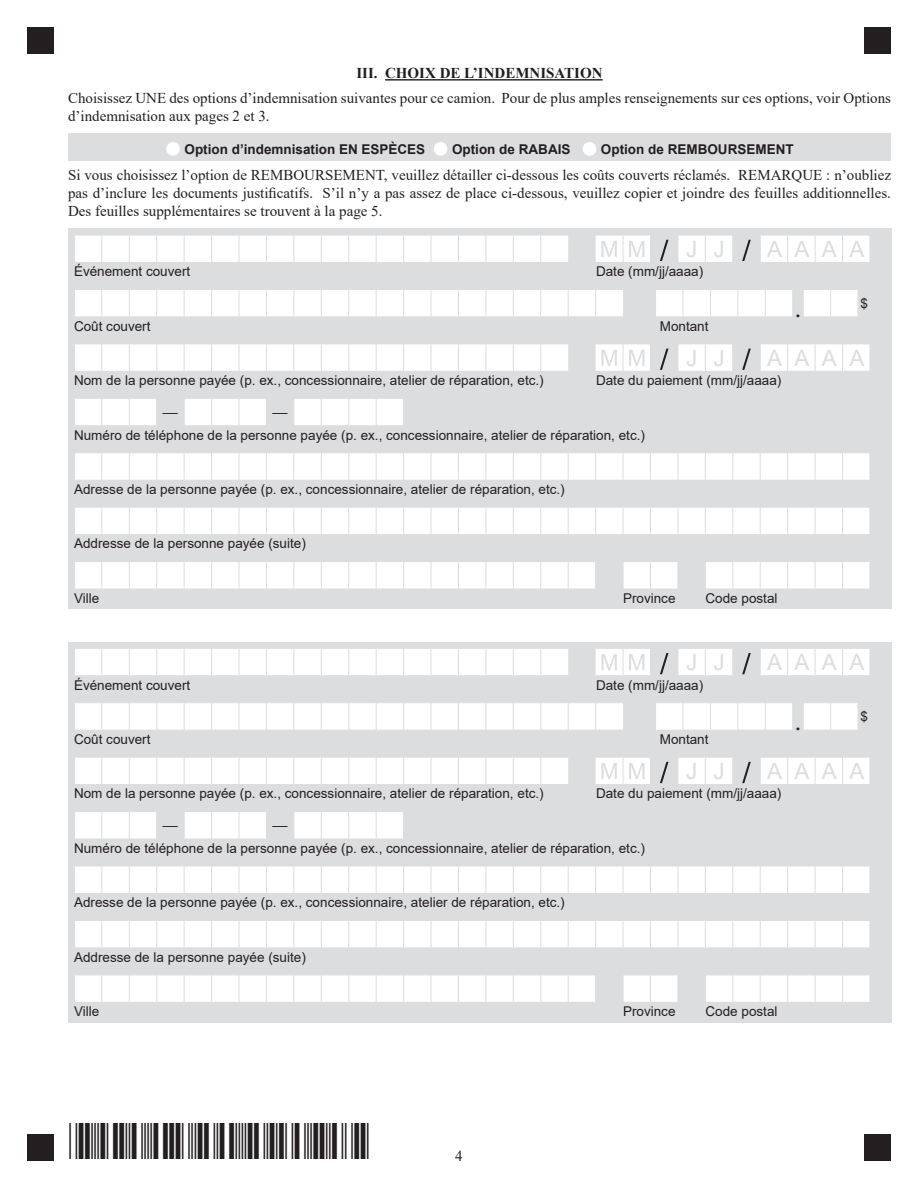
<style>
.page{position:relative;width:918px;height:1188px;background:#fff}
.page>*{position:absolute;margin:0;border:0;box-sizing:border-box;transform-origin:0 0}
.t1{font:22.5px "Arial";color:#dcdddf}
.t2{font:700 18px "Times New Roman";color:#231f20}
.t3{font:15px/18px "Times New Roman";color:#231f20}
.t4{font:700 15px "Times New Roman";color:#231f20}
.t5{font:13.5px "Arial";color:#231f20}
.t6{font:700 13.5px "Arial";color:#231f20}
</style>
<div class="page">
<div style="left:864px;top:27px;width:27px;height:27px;background:#231f20"></div>
<div style="left:864px;top:1134px;width:27px;height:27px;background:#231f20"></div>
<div style="left:27px;top:27px;width:27px;height:27px;background:#231f20"></div>
<div style="left:27px;top:1134px;width:27px;height:27px;background:#231f20"></div>
<hr style="left:385px;top:79px;width:218px;height:2px;background:#231f20">
<div style="left:68px;top:134px;width:823px;height:27px;background:#dcdddf"></div>
<div style="left:166px;top:142px;width:14px;height:14px;background:#fff;border-radius:50%"></div>
<div style="left:165px;top:141px;width:16px;height:16px;border:1px solid #dcdddf;border-radius:50%"></div>
<div style="left:433px;top:142px;width:15px;height:14px;background:#fff;border-radius:50%"></div>
<div style="left:433px;top:141px;width:15px;height:16px;border:1px solid #dcdddf;border-radius:50%"></div>
<div style="left:582px;top:142px;width:15px;height:14px;background:#fff;border-radius:50%"></div>
<div style="left:582px;top:141px;width:15px;height:16px;border:1px solid #dcdddf;border-radius:50%"></div>
<div style="left:68px;top:229px;width:824px;height:380px;background:#dcdddf"></div>
<svg style="left:75px;top:235px;width:795px;height:27px"></svg>
<svg style="left:75px;top:290px;width:783px;height:27px;background:#fbfbfb"></svg>
<svg style="left:75px;top:344px;width:795px;height:27px;background:#f8f8f8"></svg>
<svg style="left:75px;top:399px;width:328px;height:26px"></svg>
<svg style="left:75px;top:453px;width:795px;height:27px;background:#fcfcfc"></svg>
<div style="left:75px;top:508px;width:795px;height:26px;background:#fff"></div>
<svg style="left:75px;top:562px;width:795px;height:27px;background:#fafafb"></svg>
<div style="left:68px;top:642px;width:824px;height:380px;background:#dcdddf"></div>
<svg style="left:75px;top:649px;width:795px;height:26px;background:#f9f9f9"></svg>
<svg style="left:75px;top:703px;width:783px;height:27px;background:#fbfbfb"></svg>
<svg style="left:75px;top:758px;width:795px;height:26px;background:#f9f9f9"></svg>
<svg style="left:75px;top:812px;width:328px;height:27px"></svg>
<svg style="left:75px;top:866px;width:795px;height:27px;background:#fcfcfc"></svg>
<svg style="left:75px;top:921px;width:795px;height:27px;background:#fcfcfc"></svg>
<svg style="left:75px;top:975px;width:795px;height:27px;background:#fafafb"></svg>
<p class="t4" style="left:356px;top:62px;width:248px">III. CHOIX DE L’INDEMNISATION</p>
<p class="t3" style="left:68px;top:88px;width:824px">Choisissez UNE des options d’indemnisation suivantes pour ce camion. Pour de plus amples renseignements sur ces options, voir Options d’indemnisation aux pages 2 et 3.</p>
<p class="t6" style="left:185px;top:139px;width:242px">Option d’indemnisation EN ESPÈCES</p>
<p class="t6" style="left:452px;top:139px;width:120px">Option de RABAIS</p>
<p class="t6" style="left:601px;top:139px;width:194px">Option de REMBOURSEMENT</p>
<p class="t3" style="left:68px;top:165px;width:824px;text-align:justify">Si vous choisissez l’option de REMBOURSEMENT, veuillez détailler ci-dessous les coûts couverts réclamés. REMARQUE : n’oubliez pas d’inclure les documents justificatifs. S’il n’y a pas assez de place ci-dessous, veuillez copier et joindre des feuilles additionnelles.<br>Des feuilles supplémentaires se trouvent à la page 5.</p>
<p class="t1" style="left:686px;top:234px;width:13px">J</p>
<p class="t1" style="left:713px;top:234px;width:13px">J</p>
<p class="t1" style="left:767px;top:234px;width:17px">A</p>
<p class="t1" style="left:794px;top:234px;width:17px">A</p>
<p class="t1" style="left:822px;top:234px;width:17px">A</p>
<p class="t1" style="left:849px;top:234px;width:17px">A</p>
<p class="t5" style="left:74px;top:262px;width:118px">Événement couvert</p>
<p class="t5" style="left:596px;top:262px;width:109px">Date (mm/jj/aaaa)</p>
<p class="t2" style="left:796px;top:298px;width:6px">.</p>
<p class="t5" style="left:861px;top:294px;width:9px">$</p>
<p class="t5" style="left:74px;top:317px;width:78px">Coût couvert</p>
<p class="t5" style="left:660px;top:317px;width:50px">Montant</p>
<p class="t1" style="left:686px;top:342px;width:13px">J</p>
<p class="t1" style="left:713px;top:342px;width:13px">J</p>
<p class="t1" style="left:767px;top:342px;width:17px">A</p>
<p class="t1" style="left:794px;top:342px;width:17px">A</p>
<p class="t1" style="left:822px;top:342px;width:17px">A</p>
<p class="t1" style="left:849px;top:342px;width:17px">A</p>
<p class="t5" style="left:74px;top:371px;width:471px">Nom de la personne payée (p. ex., concessionnaire, atelier de réparation, etc.)</p>
<p class="t5" style="left:596px;top:371px;width:187px">Date du paiement (mm/jj/aaaa)</p>
<p class="t4" style="left:163px;top:401px;width:16px">—</p>
<p class="t4" style="left:273px;top:401px;width:16px">—</p>
<p class="t5" style="left:74px;top:426px;width:573px">Numéro de téléphone de la personne payée (p. ex., concessionnaire, atelier de réparation, etc.)</p>
<p class="t5" style="left:74px;top:480px;width:492px">Adresse de la personne payée (p. ex., concessionnaire, atelier de réparation, etc.)</p>
<p class="t5" style="left:74px;top:534px;width:233px">Addresse de la personne payée (suite)</p>
<p class="t5" style="left:74px;top:589px;width:27px">Ville</p>
<p class="t5" style="left:623px;top:589px;width:54px">Province</p>
<p class="t5" style="left:706px;top:589px;width:74px">Code postal</p>
<p class="t1" style="left:686px;top:647px;width:13px">J</p>
<p class="t1" style="left:713px;top:647px;width:13px">J</p>
<p class="t1" style="left:767px;top:647px;width:17px">A</p>
<p class="t1" style="left:794px;top:647px;width:17px">A</p>
<p class="t1" style="left:822px;top:647px;width:17px">A</p>
<p class="t1" style="left:849px;top:647px;width:17px">A</p>
<p class="t5" style="left:74px;top:676px;width:118px">Événement couvert</p>
<p class="t5" style="left:596px;top:676px;width:109px">Date (mm/jj/aaaa)</p>
<p class="t2" style="left:796px;top:711px;width:6px">.</p>
<p class="t5" style="left:861px;top:707px;width:9px">$</p>
<p class="t5" style="left:74px;top:730px;width:78px">Coût couvert</p>
<p class="t5" style="left:660px;top:730px;width:50px">Montant</p>
<p class="t1" style="left:686px;top:756px;width:13px">J</p>
<p class="t1" style="left:713px;top:756px;width:13px">J</p>
<p class="t1" style="left:767px;top:756px;width:17px">A</p>
<p class="t1" style="left:794px;top:756px;width:17px">A</p>
<p class="t1" style="left:822px;top:756px;width:17px">A</p>
<p class="t1" style="left:849px;top:756px;width:17px">A</p>
<p class="t5" style="left:74px;top:784px;width:471px">Nom de la personne payée (p. ex., concessionnaire, atelier de réparation, etc.)</p>
<p class="t5" style="left:596px;top:784px;width:187px">Date du paiement (mm/jj/aaaa)</p>
<p class="t4" style="left:163px;top:815px;width:16px">—</p>
<p class="t4" style="left:273px;top:815px;width:16px">—</p>
<p class="t5" style="left:74px;top:839px;width:573px">Numéro de téléphone de la personne payée (p. ex., concessionnaire, atelier de réparation, etc.)</p>
<p class="t5" style="left:74px;top:893px;width:492px">Adresse de la personne payée (p. ex., concessionnaire, atelier de réparation, etc.)</p>
<p class="t5" style="left:74px;top:948px;width:233px">Addresse de la personne payée (suite)</p>
<p class="t5" style="left:74px;top:1002px;width:27px">Ville</p>
<p class="t5" style="left:623px;top:1002px;width:54px">Province</p>
<p class="t5" style="left:706px;top:1002px;width:74px">Code postal</p>
<p class="t3" style="left:455px;top:1147px;width:9px">4</p>
</div>
